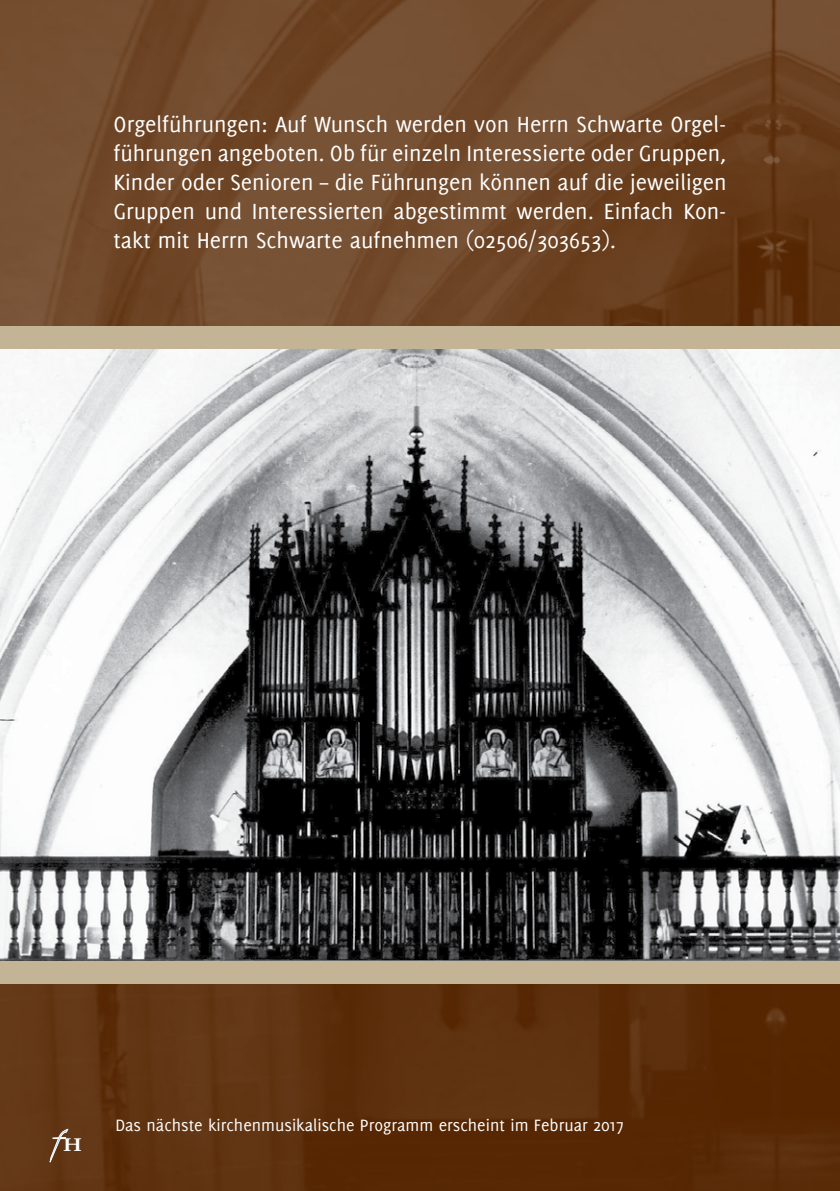
<style>
.page{position:relative;width:840px;height:1191px;background:#fff}
.page>*{position:absolute;margin:0;border:0;box-sizing:border-box;transform-origin:0 0}
.t1{font:24px/28.8px "Delicious";color:#fff;text-align:justify}
.t2{font:700 18.6px "Palatino";color:#fff;scale:1.2 1}
.t3{font:18px "Delicious";color:#fff}
</style>
<div class="page">
<img style="left:0;top:0;width:839px;height:326px">
<img style="left:0;top:984px;width:839px;height:207px">
<svg style="left:50px;top:1129px;width:18px;height:36px"></svg>
<img style="left:0;top:349px;width:839px;height:612px">
<div style="left:0;top:961px;width:839px;height:23px;background:#c2b495"></div>
<div style="left:0;top:326px;width:839px;height:23px;background:#c2b495"></div>
<p class="t1" style="left:113px;top:110px;width:614px">Orgelführungen: Auf Wunsch werden von Herrn Schwarte Orgel&shy;führungen angeboten. Ob für einzeln Interessierte oder Gruppen, Kinder oder Senioren – die Führungen können auf die jeweiligen Gruppen und Interessierten abgestimmt werden. Einfach Kon&shy;takt mit Herrn Schwarte aufnehmen (02506/303653).</p>
<p class="t2" style="left:63px;top:1129px;width:17px">H</p>
<p class="t3" style="left:115px;top:1115px;width:509px">Das nächste kirchenmusikalische Programm erscheint im Februar 2017</p>
</div>
